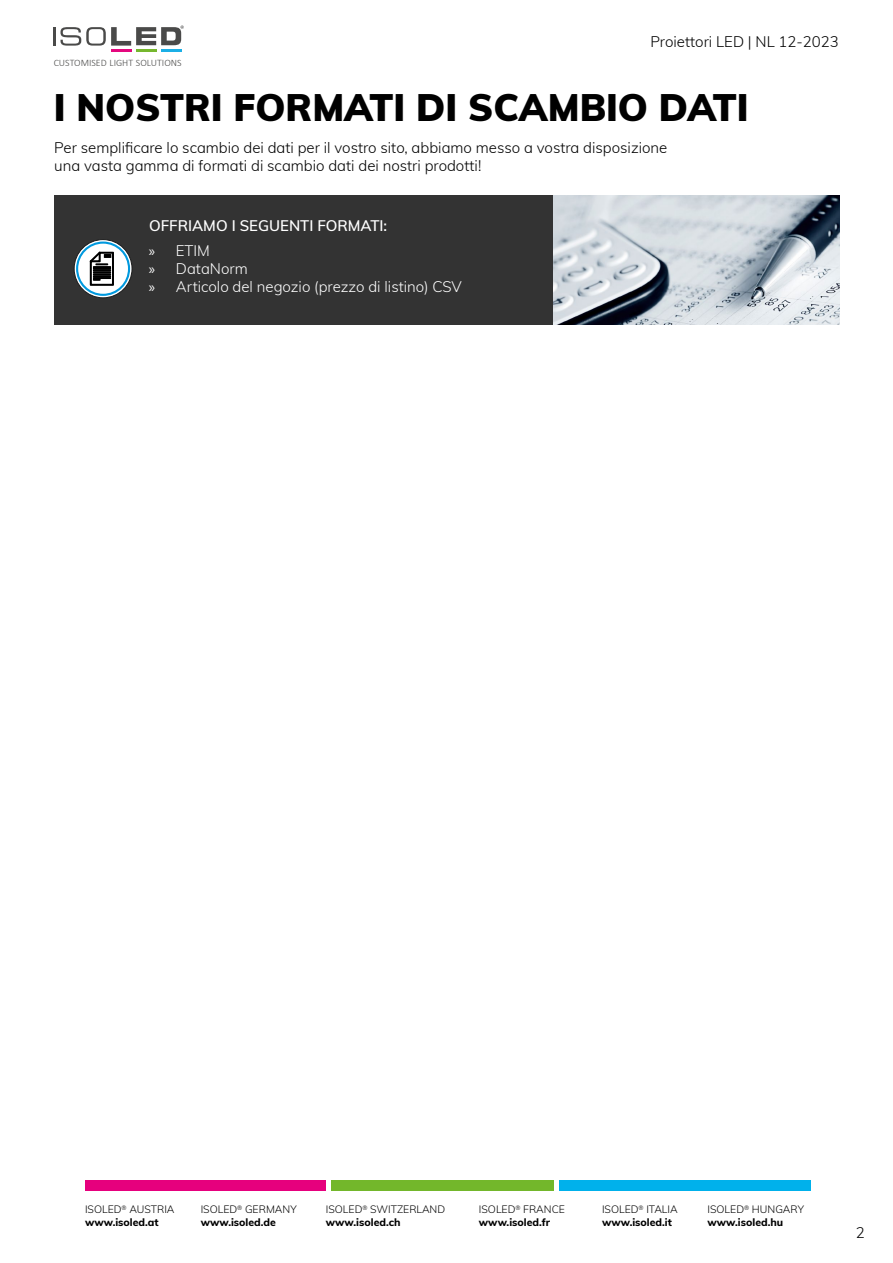
<style>
.page{position:relative;width:893px;height:1263px;background:#fff}
.page>*{position:absolute;margin:0;border:0;box-sizing:border-box;transform-origin:0 0}
.t1{font:900 37.5px "Muli";color:#000}
.t2{font:300 15px/18px "Muli";color:#000}
.t3{font:300 15px/18px "Muli";color:#fff}
.t4{font:600 15px "Muli";color:#fff}
.t5{font:300 10.5px/12.6px "Muli";color:#000}
.t6{font:800 10.5px/12.6px "Muli";color:#000}
.t7{font:300 9.9px "Calibri";color:#4a4a49}
.s1{font-family:"Myriad Pro";font-weight:400}
.s2{font-weight:800}
.s3{font-weight:300}
</style>
<div class="page">
<div style="left:54px;top:195px;width:499px;height:129px;background:#333"></div>
<svg style="left:74px;top:240px;width:58px;height:58px;background:#d2e5ed"></svg>
<div style="left:74px;top:239px;width:58px;height:59px;border:1px solid #1c1c1c;border-radius:50%"></div>
<svg style="left:90px;top:252px;width:24px;height:33px"></svg>
<div style="left:76px;top:242px;width:54px;height:54px;border:2px solid #0099de;border-radius:50%"></div>
<img style="left:553px;top:195px;width:286px;height:129px">
<hr style="left:111px;top:49px;width:20px;height:2px;background:#e4087e">
<hr style="left:136px;top:49px;width:20px;height:2px;background:#76b72e">
<hr style="left:161px;top:49px;width:20px;height:2px;background:#1bafe6">
<svg style="left:54px;top:26px;width:130px;height:20px"></svg>
<div style="left:85px;top:1180px;width:240px;height:11px;background:#e6007d"></div>
<div style="left:331px;top:1180px;width:222px;height:11px;background:#73b72b"></div>
<div style="left:559px;top:1180px;width:252px;height:10px;background:#00b1eb"></div>
<p class="t7" style="left:54px;top:56px;width:130px">CUSTOMISED LIGHT SOLUTIONS</p>
<p class="t2" style="left:650px;top:32px;width:190px">Proiettori LED | NL 12-2023</p>
<h1 class="t1" style="left:54px;top:80px;width:696px">I NOSTRI FORMATI DI SCAMBIO DATI</h1>
<p class="t2" style="left:54px;top:138px;width:615px">Per semplificare lo scambio dei dati per il vostro sito, abbiamo messo a vostra disposizione una vasta gamma di formati di scambio dati dei nostri prodotti!</p>
<p class="t4" style="left:149px;top:215px;width:240px">OFFRIAMO I SEGUENTI FORMATI:</p>
<p class="t3" style="left:149px;top:241px;width:314px"><span class="s1">»</span> ETIM<br><span class="s1">»</span> DataNorm<br><span class="s1">»</span> Articolo del negozio (prezzo di listino) CSV</p>
<p class="t5" style="left:85px;top:1203px;width:91px">ISOLED<sup>®</sup> AUSTRIA <span class="s2">www.isoled.at</span></p>
<p class="t6" style="left:602px;top:1203px;width:77px"><span class="s3">ISOLED</span><sup>®</sup> <span class="s3">ITALIA </span>www.isoled.it</p>
<p class="t5" style="left:708px;top:1203px;width:98px">ISOLED<sup>®</sup> HUNGARY <span class="s2">www.isoled.hu</span></p>
<p class="t5" style="left:201px;top:1203px;width:97px">ISOLED<sup>®</sup> GERMANY <span class="s2">www.isoled.de</span></p>
<p class="t5" style="left:326px;top:1203px;width:121px">ISOLED<sup>®</sup> SWITZERLAND <span class="s2">www.isoled.ch</span></p>
<p class="t6" style="left:479px;top:1203px;width:88px"><span class="s3">ISOLED</span><sup>®</sup> <span class="s3">FRANCE </span>www.isoled.fr</p>
<p class="t2" style="left:856px;top:1222px;width:10px">2</p>
</div>
